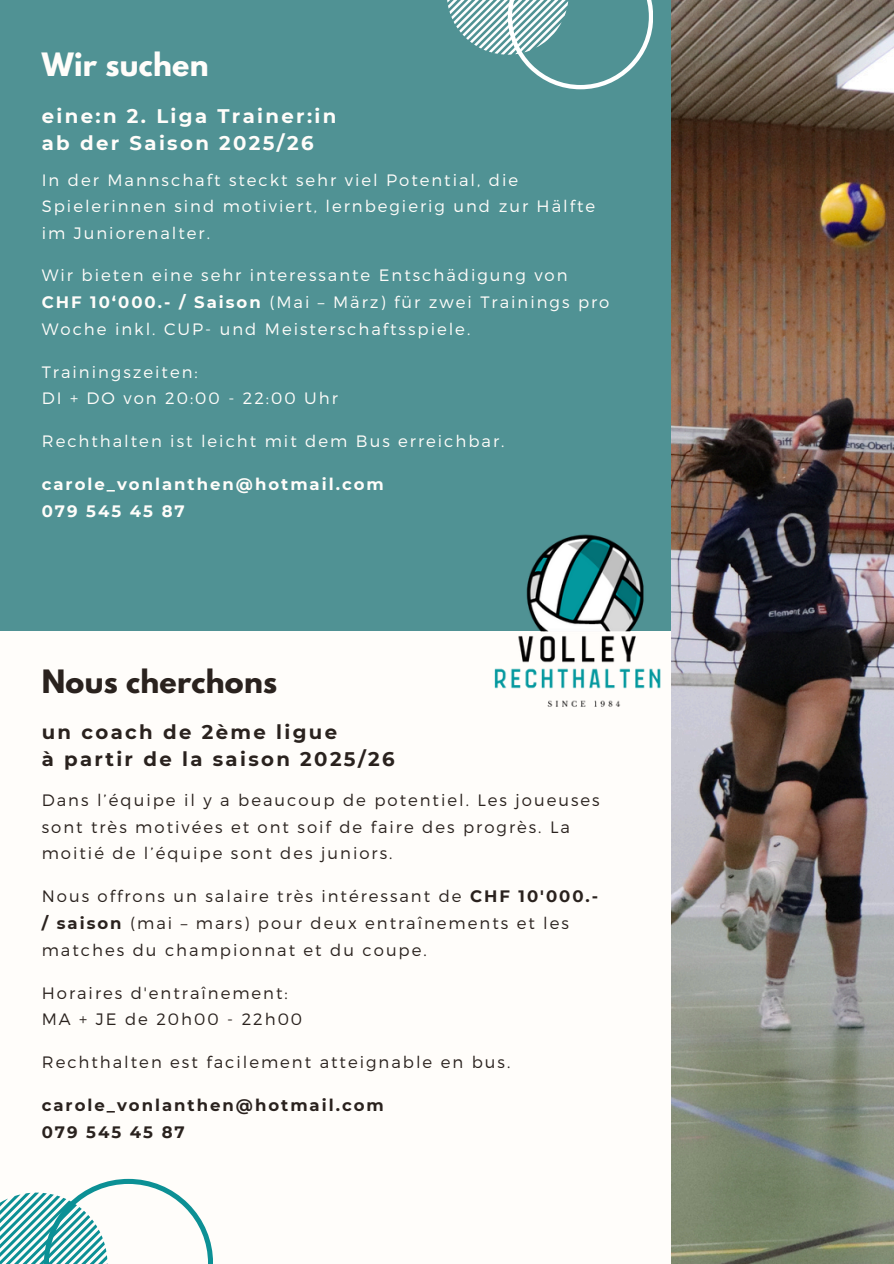
<style>
.page{position:relative;width:894px;height:1264px;background:#fff}
.page>*{position:absolute;margin:0;border:0;box-sizing:border-box;transform-origin:0 0}
.t1{font:700 28.5px "League Spartan";letter-spacing:.01em;color:#2a221e}
.t2{font:700 28.5px "League Spartan";letter-spacing:.01em;color:#fffdfa}
.t3{font:700 19.65px/27px "Montserrat";letter-spacing:.12em;color:#2a221e}
.t4{font:700 19.65px/27px "Montserrat";letter-spacing:.12em;color:#fffdfa}
.t5{font:300 16.5px/26.2px "Montserrat";letter-spacing:.12em;color:#2a221e}
.t6{font:300 16.5px/26.2px "Montserrat";letter-spacing:.12em;color:#fffdfa}
.t7{font:700 16.5px/27.2px "Montserrat";letter-spacing:.12em;color:#fffdfa}
.t8{font:700 16.5px/27.2px "Montserrat";letter-spacing:.12em;color:#2a221e}
.s1{font-weight:700}
</style>
<div class="page">
<div style="left:0;top:0;width:893px;height:631px;background:#509294"></div>
<div style="left:0;top:631px;width:893px;height:632px;background:#fffdfa"></div>
<img style="left:671px;top:0;width:222px;height:1263px">
<svg style="left:519px;top:0;width:134px;height:89px"></svg>
<svg style="left:0;top:1192px;width:44px;height:71px"></svg>
<svg style="left:44px;top:1178px;width:169px;height:85px"></svg>
<img style="left:494px;top:534px;width:167px;height:173px">
<svg style="left:447px;top:0;width:121px;height:55px"></svg>
<p class="t2" style="left:42px;top:50px;width:168px">Wir suchen</p>
<p class="t4" style="left:42px;top:102px;width:296px">eine:n 2. Liga Trainer:in ab der Saison 2025/26</p>
<p class="t6" style="left:42px;top:166px;width:555px">In der Mannschaft steckt sehr viel Potential, die<br>Spielerinnen sind motiviert, lernbegierig und zur Hälfte im Juniorenalter.</p>
<h1 class="t6" style="left:42px;top:261px;width:569px;line-height:26.7px">Wir bieten eine sehr interessante Entschädigung von<br><span class="s1">CHF 10‘000.- / Saison</span> (Mai – März) für zwei Trainings pro<br>Woche inkl. CUP- und Meisterschaftsspiele.</h1>
<h2 class="t6" style="left:42px;top:358px;width:157px">Trainingszeiten:</h2>
<p class="t6" style="left:42px;top:384px;width:297px">DI + DO von 20:00 - 22:00 Uhr</p>
<p class="t6" style="left:42px;top:427px;width:464px">Rechthalten ist leicht mit dem Bus erreichbar.</p>
<p class="t7" style="left:42px;top:470px;width:343px">carole_vonlanthen@hotmail.com<br>079 545 45 87</p>
<p class="t1" style="left:42px;top:667px;width:237px">Nous cherchons</p>
<p class="t3" style="left:42px;top:718px;width:354px">un coach de 2ème ligue<br>à partir de la saison 2025/26</p>
<h3 class="t5" style="left:42px;top:786px;width:559px">Dans l’équipe il y a beaucoup de potentiel. Les joueuses sont très motivées et ont soif de faire des progrès. La moitié de l’équipe sont des juniors.</h3>
<p class="t5" style="left:42px;top:881px;width:558px;line-height:27.2px">Nous offrons un salaire très intéressant de <span class="s1">CHF 10'000.- / saison</span> (mai – mars) pour deux entraînements et les matches du championnat et du coupe.</p>
<p class="t5" style="left:42px;top:979px;width:247px">Horaires d'entraînement:</p>
<p class="t5" style="left:42px;top:1005px;width:262px">MA + JE de 20h00 - 22h00</p>
<h1 class="t5" style="left:42px;top:1048px;width:470px">Rechthalten est facilement atteignable en bus.</h1>
<h2 class="t8" style="left:42px;top:1091px;width:343px">carole_vonlanthen@hotmail.com<br>079 545 45 87</h2>
</div>
